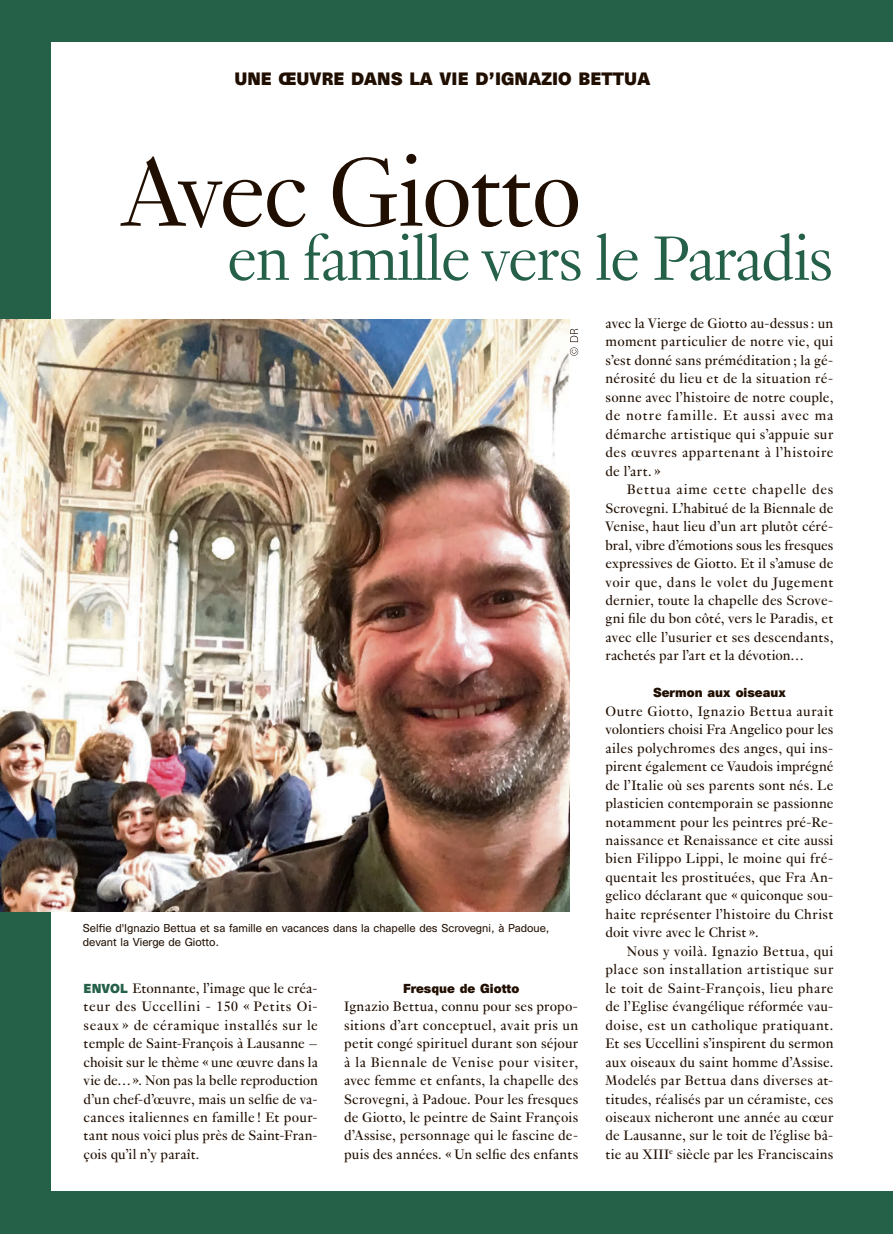
<style>
.page{position:relative;width:893px;height:1234px;background:#fff}
.page>*{position:absolute;margin:0;border:0;box-sizing:border-box;transform-origin:0 0}
.t1{font:300 106.35px "Genath";letter-spacing:-.03em;color:#200e00}
.t2{font:300 68.55px "Genath";letter-spacing:-.03em;color:#256049}
.t3{font:700 16.5px "Unica SB";color:#200e00}
.t4{font:15px/18.5px "Genath";letter-spacing:.015em;color:#200e00;text-align:justify}
.t5{font:700 12px "Unica SB";color:#200e00}
.t6{font:10.5px/13.5px "Unica SB";color:#200e00}
.s1{font-family:"Unica SB";font-weight:700;font-size:12px;color:#256049}
</style>
<div class="page">
<div style="left:0;top:0;width:893px;height:1233px;background:#256049"></div>
<div style="left:51px;top:43px;width:842px;height:1147px;background:#fff"></div>
<img style="left:0;top:319px;width:570px;height:592px">
<svg style="left:570px;top:328px;width:8px;height:27px"></svg>
<p class="t3" style="left:234px;top:69px;width:418px">UNE ŒUVRE DANS LA VIE D’IGNAZIO BETTUA</p>
<h1 class="t1" style="left:121px;top:117px;width:463px">Avec Giotto</h1>
<h2 class="t2" style="left:227px;top:210px;width:608px">en famille vers le Paradis</h2>
<p class="t6" style="left:83px;top:921px;width:468px">Selfie d'Ignazio Bettua et sa famille en vacances dans la chapelle des Scrovegni, à Padoue, devant la Vierge de Giotto.</p>
<p class="t4" style="left:84px;top:977px;width:236px"><span class="s1">ENVOL</span> Etonnante, l’image que le créa&shy;teur des Uccellini - 150 « Petits Oi&shy;seaux » de céramique installés sur le temple de Saint-François à Lausanne – choisit sur le thème « une œuvre dans la vie de… ». Non pas la belle reproduction d’un chef-d’œuvre, mais un selfie de va&shy;cances italiennes en famille ! Et pour&shy;tant nous voici plus près de Saint-Fran&shy;çois qu’il n’y paraît.</p>
<p class="t5" style="left:403px;top:980px;width:118px">Fresque de Giotto</p>
<p class="t4" style="left:344px;top:995px;width:236px">Ignazio Bettua, connu pour ses propo&shy;sitions d’art conceptuel, avait pris un petit congé spirituel durant son séjour à la Biennale de Venise pour visiter, avec femme et enfants, la chapelle des Scrovegni, à Padoue. Pour les fresques de Giotto, le peintre de Saint François d’Assise, personnage qui le fascine de&shy;puis des années. « Un selfie des enfants</p>
<p class="t4" style="left:606px;top:313px;width:229px">avec la Vierge de Giotto au-dessus : un moment particulier de notre vie, qui s’est donné sans préméditation ; la gé&shy;nérosité du lieu et de la situation ré&shy;sonne avec l’histoire de notre couple, de notre famille. Et aussi avec ma démarche artistique qui s’appuie sur des œuvres appartenant à l’histoire de l’art. »</p>
<p class="t4" style="left:606px;top:479px;width:229px;text-indent:21px">Bettua aime cette chapelle des Scrovegni. L’habitué de la Biennale de Venise, haut lieu d’un art plutôt céré&shy;bral, vibre d’émotions sous les fresques expressives de Giotto. Et il s’amuse de voir que, dans le volet du Jugement dernier, toute la chapelle des Scrove&shy;gni file du bon côté, vers le Paradis, et avec elle l’usurier et ses descendants, rachetés par l’art et la dévotion…</p>
<p class="t5" style="left:653px;top:685px;width:134px">Sermon aux oiseaux</p>
<p class="t4" style="left:606px;top:700px;width:229px">Outre Giotto, Ignazio Bettua aurait volontiers choisi Fra Angelico pour les ailes polychromes des anges, qui ins&shy;pirent également ce Vaudois imprégné de l’Italie où ses parents sont nés. Le plasticien contemporain se passionne notamment pour les peintres pré-Re&shy;naissance et Renaissance et cite aussi bien Filippo Lippi, le moine qui fré&shy;quentait les prostituées, que Fra An&shy;gelico déclarant que « quiconque sou&shy;haite représenter l’histoire du Christ doit vivre avec le Christ ».</p>
<p class="t4" style="left:606px;top:940px;width:229px;text-indent:21px">Nous y voilà. Ignazio Bettua, qui place son installation artistique sur le toit de Saint-François, lieu phare de l’Eglise évangélique réformée vau&shy;doise, est un catholique pratiquant.<br>Et ses Uccellini s’inspirent du sermon aux oiseaux du saint homme d’Assise.<br>Modelés par Bettua dans diverses at&shy;titudes, réalisés par un céramiste, ces oiseaux nicheront une année au cœur de Lausanne, sur le toit de l’église bâ&shy;tie au XIII<sup>e</sup> siècle par les Franciscains</p>
</div>
